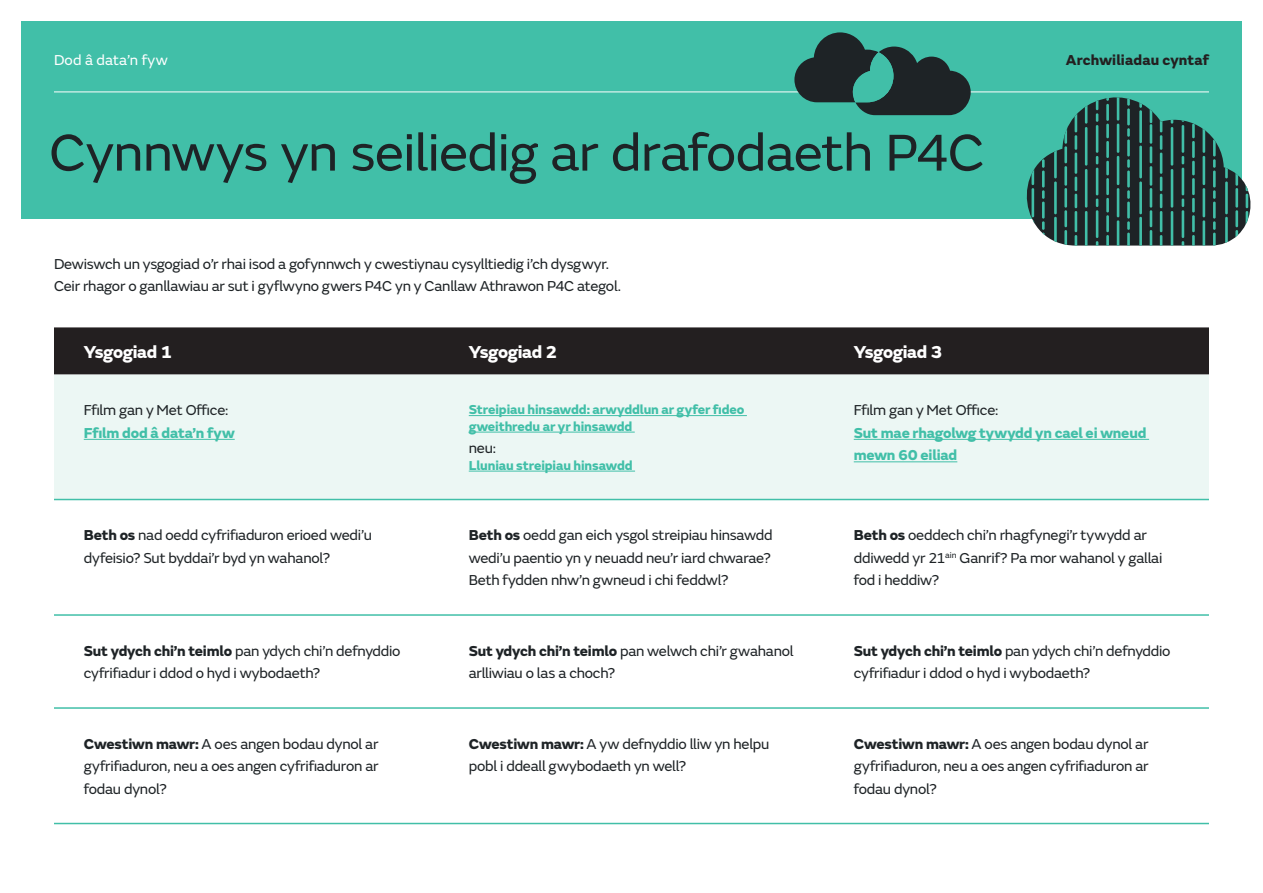
<style>
.page{position:relative;width:1263px;height:893px;background:#fff}
.page>*{position:absolute;margin:0;border:0;box-sizing:border-box;transform-origin:0 0}
.MO_Lesson_plan_title{font:54px "FS Emeric";letter-spacing:-.01em;color:#1e2326}
.MO_Lesson_plan_bulle{font:800 18px "FS Emeric";letter-spacing:-.025em;color:#fff}
.MO_Lesson_plan_bulle-2{font:15px/22.5px "FS Emeric";letter-spacing:-.015em;color:#1e2326}
.MO_Lesson_plan_bulle-3{font:800 15px/22.5px "FS Emeric";letter-spacing:-.01em;color:#41bfa8}
.MO_Lesson_plan_age_r{font:800 15px "FS Emeric";letter-spacing:.005em;color:#231f20}
.MO_Lesson_plan_cover{font:15px "FS Emeric";letter-spacing:.01em;color:#fff}
.MO_Lesson_plan_bulle-4{font:800 13.5px/16.5px "FS Emeric";letter-spacing:-.01em;color:#41bfa8}
.s1{font-weight:800}
</style>
<div class="page">
<div style="left:21px;top:21px;width:1221px;height:198px;background:#41bfa8"></div>
<hr style="left:54px;top:92px;width:1155px;height:1px;background:#fff">
<div style="left:54px;top:327px;width:1155px;height:48px;background:#231f20"></div>
<div style="left:54px;top:375px;width:1155px;height:124px;background:#ecf7f4"></div>
<hr style="left:54px;top:499px;width:385px;height:1px;background:#41bfa8">
<hr style="left:439px;top:499px;width:385px;height:1px;background:#41bfa8">
<hr style="left:824px;top:499px;width:385px;height:1px;background:#41bfa8">
<hr style="left:54px;top:614px;width:385px;height:2px;background:#41bfa8">
<hr style="left:439px;top:614px;width:385px;height:2px;background:#41bfa8">
<hr style="left:824px;top:614px;width:385px;height:2px;background:#41bfa8">
<hr style="left:54px;top:707px;width:385px;height:2px;background:#41bfa8">
<hr style="left:439px;top:707px;width:385px;height:2px;background:#41bfa8">
<hr style="left:824px;top:707px;width:385px;height:2px;background:#41bfa8">
<hr style="left:54px;top:823px;width:385px;height:1px;background:#41bfa8">
<hr style="left:439px;top:823px;width:385px;height:1px;background:#41bfa8">
<hr style="left:824px;top:823px;width:385px;height:1px;background:#41bfa8">
<hr style="left:84px;top:439px;width:151px;height:1px;background:#41bfa8">
<hr style="left:469px;top:415px;width:278px;height:1px;background:#41bfa8">
<hr style="left:469px;top:432px;width:166px;height:1px;background:#41bfa8">
<hr style="left:469px;top:471px;width:166px;height:1px;background:#41bfa8">
<hr style="left:854px;top:439px;width:295px;height:1px;background:#41bfa8">
<hr style="left:854px;top:461px;width:103px;height:1px;background:#41bfa8">
<svg style="left:794px;top:32px;width:177px;height:83px"></svg>
<svg style="left:1008px;top:91px;width:243px;height:155px"></svg>
<p class="MO_Lesson_plan_cover" style="left:54px;top:49px;width:115px">Dod â data’n fyw</p>
<p class="MO_Lesson_plan_title" style="left:50px;top:114px;width:936px">Cynnwys yn seiliedig ar drafodaeth P4C</p>
<p class="MO_Lesson_plan_bulle-2" style="left:54px;top:252px;width:569px">Dewiswch un ysgogiad o’r rhai isod a gofynnwch y cwestiynau cysylltiedig i’ch dysgwyr.<br>Ceir rhagor o ganllawiau ar sut i gyflwyno gwers P4C yn y Canllaw Athrawon P4C ategol.</p>
<p class="MO_Lesson_plan_bulle" style="left:84px;top:337px;width:90px">Ysgogiad 1</p>
<p class="MO_Lesson_plan_bulle" style="left:469px;top:337px;width:90px">Ysgogiad 2</p>
<p class="MO_Lesson_plan_bulle" style="left:854px;top:337px;width:90px">Ysgogiad 3</p>
<p class="MO_Lesson_plan_age_r" style="left:1066px;top:48px;width:144px">Archwiliadau cyntaf</p>
<p class="MO_Lesson_plan_bulle-2" style="left:84px;top:398px;width:146px">Ffilm gan y Met Office:</p>
<p class="MO_Lesson_plan_bulle-3" style="left:84px;top:420px;width:152px">Ffilm dod â data’n fyw</p>
<p class="MO_Lesson_plan_bulle-4" style="left:469px;top:400px;width:277px">Streipiau hinsawdd: arwyddlun ar gyfer fideo gweithredu ar yr hinsawdd</p>
<p class="MO_Lesson_plan_bulle-2" style="left:469px;top:436px;width:29px">neu:</p>
<p class="MO_Lesson_plan_bulle-4" style="left:469px;top:456px;width:165px">Lluniau streipiau hinsawdd</p>
<p class="MO_Lesson_plan_bulle-2" style="left:854px;top:398px;width:146px">Ffilm gan y Met Office:</p>
<p class="MO_Lesson_plan_bulle-3" style="left:854px;top:420px;width:294px">Sut mae rhagolwg tywydd yn cael ei wneud mewn 60 eiliad</p>
<p class="MO_Lesson_plan_bulle-2" style="left:84px;top:523px;width:290px"><span class="s1">Beth os</span> nad oedd cyfrifiaduron erioed wedi’u dyfeisio? Sut byddai’r byd yn wahanol?</p>
<p class="MO_Lesson_plan_bulle-2" style="left:469px;top:523px;width:305px;text-align:justify"><span class="s1">Beth os</span> oedd gan eich ysgol streipiau hinsawdd wedi’u paentio yn y neuadd neu’r iard chwarae?<br>Beth fydden nhw’n gwneud i chi feddwl?</p>
<p class="MO_Lesson_plan_bulle-2" style="left:854px;top:523px;width:310px"><span class="s1">Beth os</span> oeddech chi’n rhagfynegi’r tywydd ar ddiwedd yr 21<sup>ain</sup> Ganrif? Pa mor wahanol y gallai fod i heddiw?</p>
<p class="MO_Lesson_plan_bulle-2" style="left:84px;top:639px;width:318px"><span class="s1">Sut ydych chi’n teimlo</span> pan ydych chi’n defnyddio cyfrifiadur i ddod o hyd i wybodaeth?</p>
<p class="MO_Lesson_plan_bulle-2" style="left:469px;top:639px;width:326px"><span class="s1">Sut ydych chi’n teimlo</span> pan welwch chi’r gwahanol arlliwiau o las a choch?</p>
<p class="MO_Lesson_plan_bulle-2" style="left:854px;top:639px;width:318px"><span class="s1">Sut ydych chi’n teimlo</span> pan ydych chi’n defnyddio cyfrifiadur i ddod o hyd i wybodaeth?</p>
<p class="MO_Lesson_plan_bulle-2" style="left:84px;top:732px;width:296px;text-align:justify"><span class="s1">Cwestiwn mawr:</span> A oes angen bodau dynol ar gyfrifiaduron, neu a oes angen cyfrifiaduron ar fodau dynol?</p>
<p class="MO_Lesson_plan_bulle-2" style="left:469px;top:732px;width:302px"><span class="s1">Cwestiwn mawr:</span> A yw defnyddio lliw yn helpu pobl i ddeall gwybodaeth yn well?</p>
<p class="MO_Lesson_plan_bulle-2" style="left:854px;top:732px;width:296px;text-align:justify"><span class="s1">Cwestiwn mawr:</span> A oes angen bodau dynol ar gyfrifiaduron, neu a oes angen cyfrifiaduron ar fodau dynol?</p>
</div>
